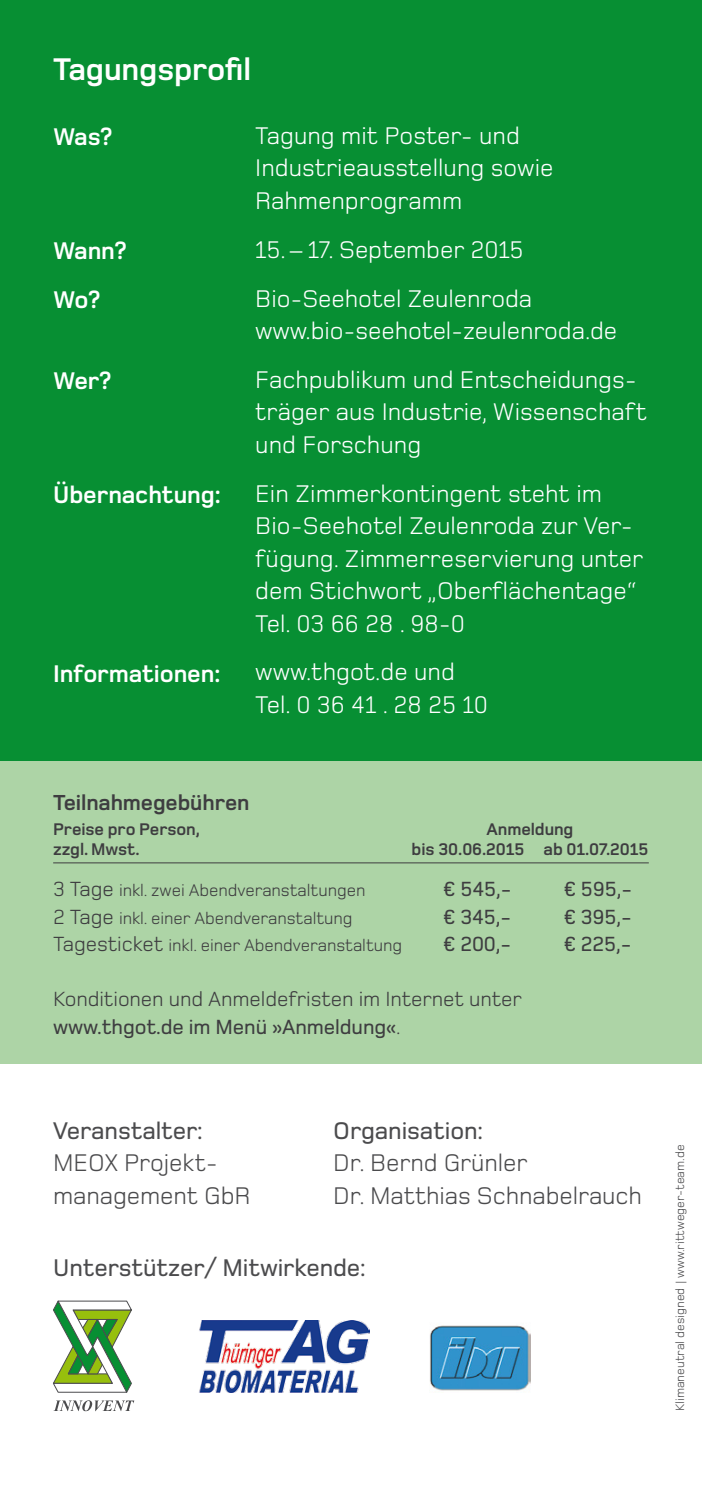
<style>
.page{position:relative;width:702px;height:1489px;background:#fff}
.page>*{position:absolute;margin:0;border:0;box-sizing:border-box;transform-origin:0 0}
.t1{font:700 32.5px "Foundry Monoline";letter-spacing:-.005em;color:#fff}
.t2{font:25px/32.5px "Foundry Monoline";color:#fff}
.t3{font:25px/32.5px "Foundry Monoline";letter-spacing:-.005em;color:#4b4b4d}
.t4{font:500 25px "Foundry Monoline";letter-spacing:-.005em;color:#4b4b4d}
.t5{font:700 25px/48.8px "Foundry Monoline";letter-spacing:-.005em;color:#fff}
.t6{font:700 22.5px "Foundry Monoline";letter-spacing:-.005em;color:#3e3d40}
.t7{font:21.25px/27.5px "Foundry Monoline";letter-spacing:-.005em;color:#3e3d40}
.t8{font:500 21.25px "Foundry Monoline";letter-spacing:-.005em;color:#3e3d40}
.t9{font:17.5px "Foundry Monoline";letter-spacing:-.005em;color:#3e3d40}
.t10{font:700 17.5px/20px "Foundry Monoline";letter-spacing:-.005em;color:#3e3d40}
.t11{font:12.5px "Foundry Monoline";color:#4b4b4d}
.s1{font-size:21.25px}
.s2{font-weight:500}
</style>
<div class="page">
<div style="left:0;top:728px;width:702px;height:335px;background:#add4a6"></div>
<div style="left:0;top:0;width:702px;height:760px;background:#078f33"></div>
<svg style="left:53px;top:1300px;width:79px;height:92px"></svg>
<svg style="left:55px;top:1400px;width:79px;height:10px"></svg>
<hr style="left:53px;top:862px;width:595px;height:1px;background:#3e3d40">
<hr style="left:701px;top:512px;width:1px;height:248px;background:#fff">
<img style="left:199px;top:1320px;width:171px;height:72px">
<img style="left:430px;top:1325px;width:100px;height:66px">
<h1 class="t1" style="left:53px;top:52px;width:199px">Tagungsprofil</h1>
<p class="t5" style="left:53px;top:113px;width:61px">Was?</p>
<p class="t5" style="left:53px;top:226px;width:75px">Wann?<br>Wo?</p>
<p class="t5" style="left:53px;top:356px;width:59px">Wer?</p>
<p class="t5" style="left:53px;top:470px;width:169px">Übernachtung:</p>
<p class="t5" style="left:53px;top:649px;width:169px">Informationen:</p>
<p class="t2" style="left:255px;top:119px;width:300px">Tagung mit Poster- und<br>Industrieausstellung sowie<br>Rahmenprogramm</p>
<p class="t2" style="left:255px;top:225px;width:278px;line-height:48.8px">15. – 17. September 2015<br>Bio-Seehotel Zeulenroda</p>
<p class="t2" style="left:255px;top:306px;width:383px;line-height:48.8px">www.bio-seehotel-zeulenroda.de<br>Fachpublikum und Entscheidungs-</p>
<p class="t2" style="left:255px;top:395px;width:393px">träger aus Industrie, Wissenschaft und Forschung</p>
<p class="t2" style="left:255px;top:476px;width:389px">Ein Zimmerkontingent steht im<br>Bio-Seehotel Zeulenroda zur Ver&shy;fügung. Zimmerreservierung unter dem Stichwort „Oberflächentage“<br>Tel. 03 66 28 . 98-0</p>
<p class="t2" style="left:255px;top:655px;width:234px">www.thgot.de und<br>Tel. 0 36 41 . 28 25 10</p>
<p class="t6" style="left:53px;top:790px;width:198px">Teilnahmegebühren</p>
<p class="t10" style="left:53px;top:819px;width:148px">Preise pro Person, zzgl. Mwst.</p>
<p class="t9" style="left:53px;top:880px;width:314px"><span class="s1">3 Tage</span> inkl. zwei Abendveranstaltungen</p>
<p class="t8" style="left:443px;top:877px;width:70px">¤ 545,-</p>
<p class="t8" style="left:563px;top:877px;width:70px">¤ 595,-</p>
<p class="t9" style="left:53px;top:908px;width:301px"><span class="s1">2 Tage</span> inkl. einer Abendveranstaltung</p>
<p class="t8" style="left:443px;top:904px;width:69px">¤ 345,-</p>
<p class="t8" style="left:563px;top:904px;width:70px">¤ 395,-</p>
<p class="t9" style="left:53px;top:935px;width:350px"><span class="s1">Tagesticket</span> inkl. einer Abendveranstaltung</p>
<p class="t8" style="left:443px;top:932px;width:70px">¤ 200,-</p>
<p class="t8" style="left:563px;top:932px;width:69px">¤ 225,-</p>
<p class="t7" style="left:53px;top:985px;width:470px">Konditionen und Anmeldefristen im Internet unter <span class="s2">www.thgot.de im Menü »Anmeldung«</span>.</p>
<p class="t10" style="left:411px;top:819px;width:238px;text-align:center">Anmeldung<br>bis 30.06.2015 ab 01.07.2015</p>
<p class="t4" style="left:53px;top:1116px;width:151px">Veranstalter:</p>
<p class="t3" style="left:53px;top:1146px;width:199px">MEOX Projekt&shy;management GbR</p>
<p class="t4" style="left:333px;top:1116px;width:151px">Organisation:</p>
<p class="t3" style="left:333px;top:1146px;width:310px">Dr. Bernd Grünler<br>Dr. Matthias Schnabelrauch</p>
<p class="t11" style="left:673px;top:1410px;width:268px;rotate:-90deg">Klimaneutral designed | www.rittweger-team.de</p>
<p class="t4" style="left:53px;top:1253px;width:314px">Unterstützer/ Mitwirkende:</p>
</div>
